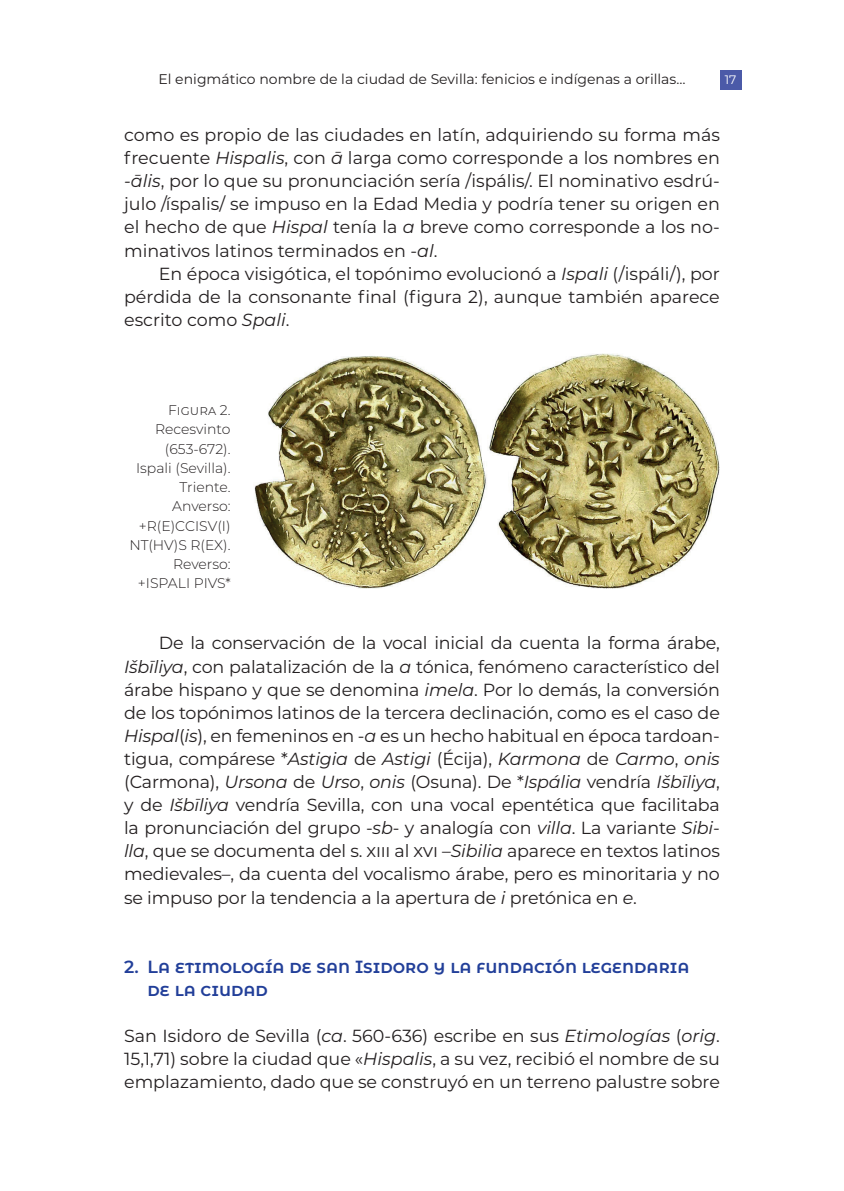
<style>
.page{position:relative;width:844px;height:1191px;background:#fff}
.page>*{position:absolute;margin:0;border:0;box-sizing:border-box;transform-origin:0 0}
._00_Párrafo_básico{font:17.5px/23.1px "Montserrat";letter-spacing:-.005em;color:#231f20;text-align:justify}
._01_párrafo_básico_tras_epígrafe{font:17.5px/23.1px "Montserrat";color:#231f20;text-align:justify}
._40_Enunciado_01{font:600 17.5px/23.1px "Montserrat Alternates";color:#223f99}
._91_figura_lateral{font:300 14px/19.2px "Montserrat";color:#231f20;text-align:right}
.t1{font:14px "Montserrat";color:#231f20}
.t2{font:12.25px "Montserrat";color:#fff}
.s1{font-style:italic}
</style>
<div class="page">
<div style="left:719px;top:70px;width:22px;height:20px;background:#4b5aa8"></div>
<img style="left:254px;top:353px;width:465px;height:235px">
<p class="t1" style="left:158px;top:70px;width:528px">El enigmático nombre de la ciudad de Sevilla: fenicios e indígenas a orillas…</p>
<p class="t2" style="left:724px;top:72px;width:13px">17</p>
<p class="_00_Párrafo_básico" style="left:124px;top:123px;width:597px">como es propio de las ciudades en latín, adquiriendo su forma más frecuente <span class="s1">Hispalis</span>, con <span class="s1">ā</span> larga como corresponde a los nombres en <span class="s1">-ālis</span>, por lo que su pronunciación sería /ispális/. El nominativo esdrú&shy;julo /íspalis/ se impuso en la Edad Media y podría tener su origen en el hecho de que <span class="s1">Hispal</span> tenía la <span class="s1">a</span> breve como corresponde a los no&shy;minativos latinos terminados en -<span class="s1">al</span>.</p>
<p class="_00_Párrafo_básico" style="left:124px;top:261px;width:597px;text-indent:35px">En época visigótica, el topónimo evolucionó a <span class="s1">Ispali</span> (/ispáli/), por pérdida de la consonante fi nal (figura 2), aunque también aparece escrito como <span class="s1">Spali</span>.</p>
<p class="_91_figura_lateral" style="left:129px;top:400px;width:103px">Figura 2.<br>Recesvinto (653-672).<br>Ispali (Sevilla).<br>Triente.<br>Anverso: +R(E)CCISV(I)<br>NT(HV)S R(EX).<br>Reverso: +ISPALI PIVS*</p>
<p class="_00_Párrafo_básico" style="left:124px;top:631px;width:597px;text-indent:35px">De la conservación de la vocal inicial da cuenta la forma árabe, <span class="s1">Išbīliya</span>, con palatalización de la <span class="s1">a</span> tónica, fenómeno característico del árabe hispano y que se denomina <span class="s1">imela</span>. Por lo demás, la conversión de los topónimos latinos de la tercera declinación, como es el caso de <span class="s1">Hispal</span>(<span class="s1">is</span>), en femeninos en -<span class="s1">a</span> es un hecho habitual en época tardoan&shy;tigua, compárese *<span class="s1">Astigia</span> de <span class="s1">Astigi</span> (Écija), <span class="s1">Karmona</span> de <span class="s1">Carmo</span>, <span class="s1">onis </span>(Carmona), <span class="s1">Ursona</span> de <span class="s1">Urso</span>, <span class="s1">onis</span> (Osuna). De *<span class="s1">Ispália</span> vendría <span class="s1">Išbīliya</span>, y de <span class="s1">Išbīliya</span> vendría Sevilla, con una vocal epentética que facilitaba la pronunciación del grupo -<span class="s1">sb</span>- y analogía con <span class="s1">villa</span>. La variante <span class="s1">Sibi&shy;lla</span>, que se documenta del s. xiii al xvi –<span class="s1">Sibilia</span> aparece en textos latinos medievales–, da cuenta del vocalismo árabe, pero es minoritaria y no se impuso por la tendencia a la apertura de <span class="s1">i</span> pretónica en <span class="s1">e</span>.</p>
<p class="_40_Enunciado_01" style="left:148px;top:954px;width:543px;text-indent:-23px">2. La etimología de san Isidoro y la fundación legendaria de la ciudad</p>
<p class="_01_párrafo_básico_tras_epígrafe" style="left:124px;top:1023px;width:597px">San Isidoro de Sevilla (<span class="s1">ca</span>. 560-636) escribe en sus <span class="s1">Etimologías</span> (<span class="s1">orig</span>.<br>15,1,71) sobre la ciudad que «<span class="s1">Hispalis</span>, a su vez, recibió el nombre de su emplazamiento, dado que se construyó en un terreno palustre sobre</p>
</div>
